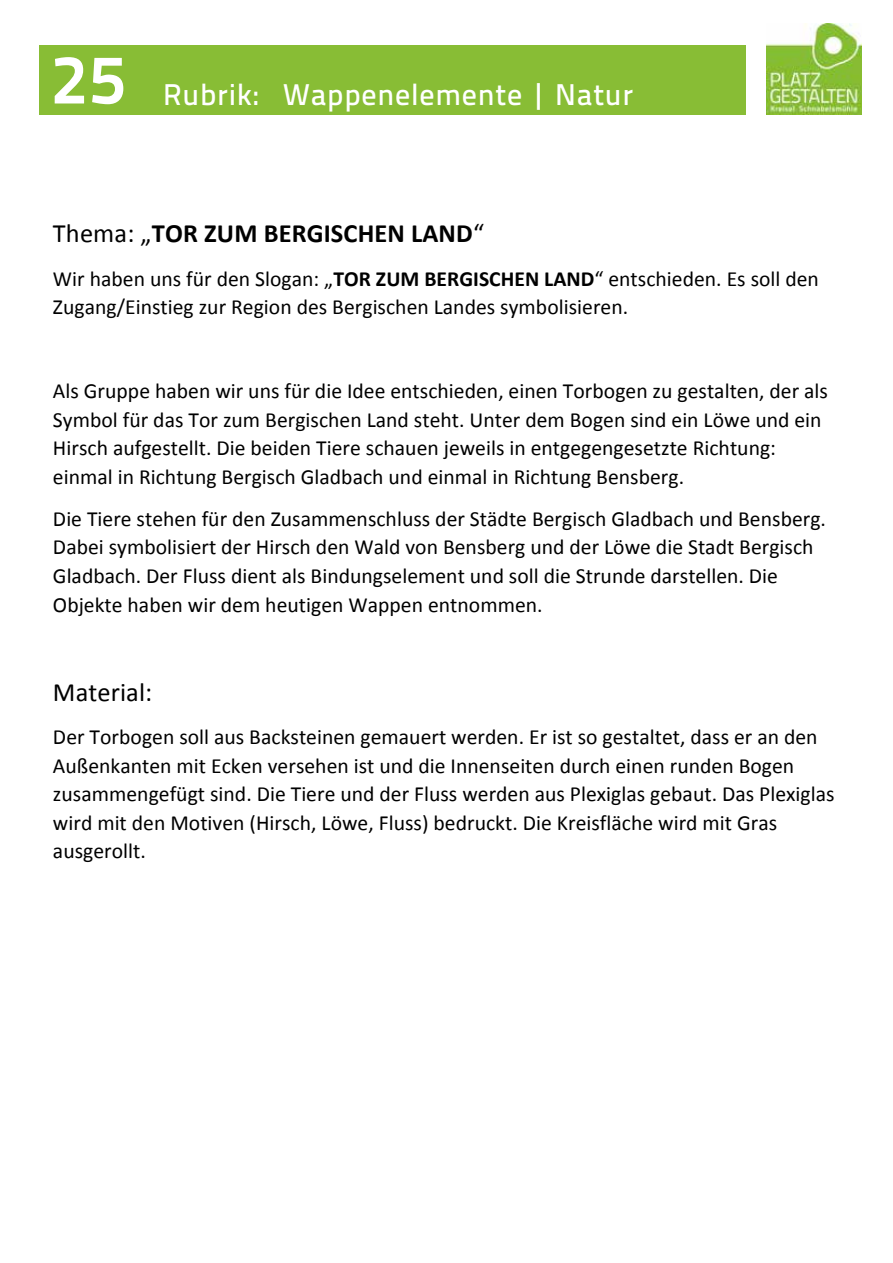
<style>
.page{position:relative;width:893px;height:1263px;background:#fff}
.page>*{position:absolute;margin:0;border:0;box-sizing:border-box;transform-origin:0 0}
.t1{font:69px "Titillium Text 22 L 800 wt";color:#fff}
.t2{font:30px "Titillium Text 22 L 600 wt";letter-spacing:.025em;color:#fff}
.t3{font:700 26.4px "Calibri";letter-spacing:.005em;color:#000}
.t4{font:26.4px "Calibri";letter-spacing:.005em;color:#000}
.t5{font:21.6px/28.5px "Calibri";color:#000}
.s1{font-weight:400}
.s2{font-weight:700}
</style>
<div class="page">
<img style="left:766px;top:23px;width:96px;height:92px">
<div style="left:39px;top:45px;width:707px;height:70px;background:#88bd35"></div>
<h1 class="t1" style="left:51px;top:26px;width:76px">25</h1>
<h2 class="t2" style="left:163px;top:71px;width:471px">Rubrik: Wappenelemente | Natur</h2>
<p class="t3" style="left:53px;top:217px;width:433px"><span class="s1">Thema: „</span>TOR ZUM BERGISCHEN LAND<span class="s1">“</span></p>
<p class="t5" style="left:53px;top:263px;width:767px">Wir haben uns für den Slogan: „<span class="s2">TOR ZUM BERGISCHEN LAND</span>“ entschieden. Es soll den<br>Zugang/Einstieg zur Region des Bergischen Landes symbolisieren.</p>
<p class="t5" style="left:53px;top:376px;width:776px">Als Gruppe haben wir uns für die Idee entschieden, einen Torbogen zu gestalten, der als Symbol für das Tor zum Bergischen Land steht. Unter dem Bogen sind ein Löwe und ein Hirsch aufgestellt. Die beiden Tiere schauen jeweils in entgegengesetzte Richtung: einmal in Richtung Bergisch Gladbach und einmal in Richtung Bensberg.</p>
<p class="t5" style="left:53px;top:503px;width:775px">Die Tiere stehen für den Zusammenschluss der Städte Bergisch Gladbach und Bensberg.<br>Dabei symbolisiert der Hirsch den Wald von Bensberg und der Löwe die Stadt Bergisch Gladbach. Der Fluss dient als Bindungselement und soll die Strunde darstellen. Die Objekte haben wir dem heutigen Wappen entnommen.</p>
<p class="t4" style="left:53px;top:676px;width:101px">Material:</p>
<p class="t5" style="left:53px;top:722px;width:783px">Der Torbogen soll aus Backsteinen gemauert werden. Er ist so gestaltet, dass er an den Außenkanten mit Ecken versehen ist und die Innenseiten durch einen runden Bogen zusammengefügt sind. Die Tiere und der Fluss werden aus Plexiglas gebaut. Das Plexiglas wird mit den Motiven (Hirsch, Löwe, Fluss) bedruckt. Die Kreisfläche wird mit Gras ausgerollt.</p>
</div>
